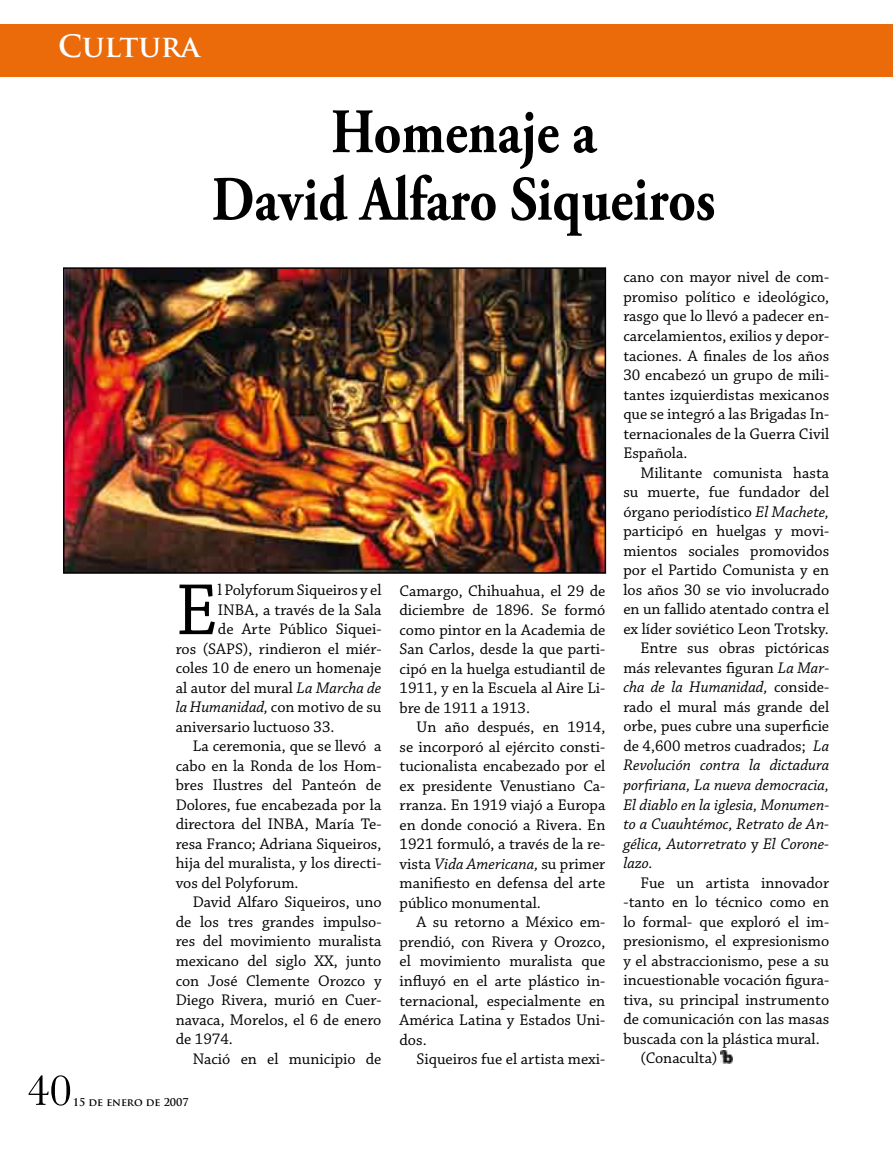
<style>
.page{position:relative;width:893px;height:1149px;background:#fff}
.page>*{position:absolute;margin:0;border:0;box-sizing:border-box;transform-origin:0 0}
.t1{font:76.2px "Chaparral Pro";color:#000}
.t2{font:700 63px/67.5px "Adobe Garamond Pro";color:#000;text-align:center;scale:.86 1}
.t3{font:700 30px "Trajan Pro";letter-spacing:-.01em;color:#fff}
.t4{font:16.2px/19.5px "Chaparral Pro";color:#000;text-align:justify}
.t5{font:italic 16.2px "Chaparral Pro";color:#000}
.t6{font:700 10.5px "Trajan Pro";letter-spacing:-.005em;color:#000}
.s1{font-style:italic}
.s2{font-style:normal}
</style>
<div class="page">
<div style="left:0;top:25px;width:893px;height:52px;background:#eb6a0a"></div>
<svg style="left:29px;top:1075px;width:41px;height:30px"></svg>
<img style="left:66px;top:270px;width:537px;height:300px">
<div style="left:63px;top:267px;width:543px;height:306px;border:2px solid #000"></div>
<svg style="left:721px;top:1050px;width:12px;height:13px"></svg>
<h3 class="t3" style="left:58px;top:27px;width:144px">CULTURA</h3>
<h2 class="t2" style="left:212px;top:99px;width:587px">Homenaje a<br>David Alfaro Siqueiros</h2>
<h1 class="t1" style="left:176px;top:567px;width:44px">E</h1>
<p class="t4" style="left:218px;top:580px;width:165px">l Polyforum Siqueiros y el</p>
<p class="t4" style="left:218px;top:600px;width:165px">INBA, a través de la Sala</p>
<p class="t4" style="left:218px;top:619px;width:165px">de Arte Público Siquei-</p>
<p class="t4" style="left:176px;top:639px;width:207px">ros (SAPS), rindieron el miér-</p>
<p class="t4" style="left:176px;top:658px;width:207px">coles 10 de enero un homenaje</p>
<p class="t4" style="left:176px;top:678px;width:207px">al autor del mural <span class="s1">La Marcha de</span></p>
<p class="t4" style="left:176px;top:697px;width:207px"><span class="s1">la Humanidad,</span> con motivo de su</p>
<p class="t4" style="left:176px;top:717px;width:160px">aniversario luctuoso 33.</p>
<p class="t4" style="left:193px;top:736px;width:190px">La ceremonia, que se llevó a</p>
<p class="t4" style="left:176px;top:756px;width:207px">cabo en la Ronda de los Hom-</p>
<p class="t4" style="left:176px;top:775px;width:207px">bres Ilustres del Panteón de</p>
<p class="t4" style="left:176px;top:795px;width:207px">Dolores, fue encabezada por la</p>
<p class="t4" style="left:176px;top:814px;width:207px">directora del INBA, María Te-</p>
<p class="t4" style="left:176px;top:834px;width:207px">resa Franco; Adriana Siqueiros,</p>
<p class="t4" style="left:176px;top:853px;width:207px">hija del muralista, y los directi-</p>
<p class="t4" style="left:176px;top:873px;width:124px">vos del Polyforum.</p>
<p class="t4" style="left:193px;top:892px;width:190px">David Alfaro Siqueiros, uno</p>
<p class="t4" style="left:176px;top:912px;width:207px">de los tres grandes impulso-</p>
<p class="t4" style="left:176px;top:931px;width:207px">res del movimiento muralista</p>
<p class="t4" style="left:176px;top:951px;width:207px">mexicano del siglo XX, junto</p>
<p class="t4" style="left:176px;top:970px;width:207px">con José Clemente Orozco y</p>
<p class="t4" style="left:176px;top:990px;width:207px">Diego Rivera, murió en Cuer-</p>
<p class="t4" style="left:176px;top:1009px;width:207px">navaca, Morelos, el 6 de enero</p>
<p class="t4" style="left:176px;top:1029px;width:59px">de 1974.</p>
<p class="t4" style="left:193px;top:1048px;width:190px">Nació en el municipio de</p>
<p class="t6" style="left:73px;top:1095px;width:118px">15 DE ENERO DE 2007</p>
<p class="t4" style="left:399px;top:581px;width:207px">Camargo, Chihuahua, el 29 de diciembre de 1896. Se formó como pintor en la Academia de San Carlos, desde la que parti&shy;cipó en la huelga estudiantil de 1911, y en la Escuela al Aire Li&shy;bre de 1911 a 1913.</p>
<p class="t4" style="left:399px;top:717px;width:207px;text-indent:17px">Un año después, en 1914, se incorporó al ejército consti&shy;tucionalista encabezado por el ex presidente Venustiano Ca&shy;rranza. En 1919 viajó a Europa en donde conoció a Rivera. En 1921 formuló, a través de la re&shy;vista <span class="s1">Vida Americana,</span> su primer manifiesto en defensa del arte público monumental.</p>
<p class="t4" style="left:399px;top:912px;width:207px;text-indent:17px">A su retorno a México em&shy;prendió, con Rivera y Orozco, el movimiento muralista que influyó en el arte plástico in&shy;ternacional, especialmente en América Latina y Estados Uni&shy;dos.</p>
<p class="t4" style="left:416px;top:1049px;width:190px">Siqueiros fue el artista mexi-</p>
<p class="t4" style="left:623px;top:268px;width:207px">cano con mayor nivel de com&shy;promiso político e ideológico, rasgo que lo llevó a padecer en&shy;carcelamientos, exilios y depor&shy;taciones. A finales de los años 30 encabezó un grupo de mili&shy;tantes izquierdistas mexicanos que se integró a las Brigadas In&shy;ternacionales de la Guerra Civil Española.</p>
<p class="t4" style="left:640px;top:463px;width:190px">Militante comunista hasta</p>
<p class="t4" style="left:623px;top:483px;width:207px">su muerte, fue fundador del</p>
<p class="t4" style="left:623px;top:502px;width:207px">órgano periodístico <span class="s1">El Machete,</span></p>
<p class="t4" style="left:623px;top:522px;width:207px">participó en huelgas y movi-</p>
<p class="t4" style="left:623px;top:541px;width:207px">mientos sociales promovidos</p>
<p class="t4" style="left:623px;top:561px;width:207px">por el Partido Comunista y en</p>
<p class="t4" style="left:623px;top:580px;width:207px">los años 30 se vio involucrado</p>
<p class="t4" style="left:623px;top:600px;width:207px">en un fallido atentado contra el</p>
<p class="t4" style="left:623px;top:619px;width:207px">ex líder soviético Leon Trotsky.</p>
<p class="t4" style="left:640px;top:639px;width:190px">Entre sus obras pictóricas</p>
<p class="t4" style="left:623px;top:658px;width:207px">más relevantes figuran <span class="s1">La Mar-</span></p>
<p class="t5" style="left:623px;top:678px;width:207px">cha de la Humanidad, <span class="s2">conside-</span></p>
<p class="t4" style="left:623px;top:697px;width:207px">rado el mural más grande del</p>
<p class="t4" style="left:623px;top:717px;width:207px">orbe, pues cubre una superficie</p>
<p class="t4" style="left:623px;top:736px;width:207px">de 4,600 metros cuadrados; <span class="s1">La</span></p>
<p class="t5" style="left:623px;top:756px;width:207px">Revolución contra la dictadura</p>
<p class="t5" style="left:623px;top:775px;width:207px">porfiriana, La nueva democracia,</p>
<p class="t5" style="left:623px;top:795px;width:207px">El diablo en la iglesia, Monumen-</p>
<p class="t5" style="left:623px;top:814px;width:207px">to a Cuauhtémoc, Retrato de An-</p>
<p class="t5" style="left:623px;top:834px;width:207px">gélica, Autorretrato <span class="s2">y</span> El Corone-</p>
<p class="t5" style="left:623px;top:853px;width:31px">lazo.</p>
<p class="t4" style="left:640px;top:873px;width:190px">Fue un artista innovador</p>
<p class="t4" style="left:623px;top:892px;width:207px">-tanto en lo técnico como en</p>
<p class="t4" style="left:623px;top:912px;width:207px">lo formal- que exploró el im-</p>
<p class="t4" style="left:623px;top:931px;width:207px">presionismo, el expresionismo</p>
<p class="t4" style="left:623px;top:951px;width:207px">y el abstraccionismo, pese a su</p>
<p class="t4" style="left:623px;top:970px;width:207px">incuestionable vocación figura-</p>
<p class="t4" style="left:623px;top:990px;width:207px">tiva, su principal instrumento</p>
<p class="t4" style="left:623px;top:1009px;width:207px">de comunicación con las masas</p>
<p class="t4" style="left:623px;top:1029px;width:198px">buscada con la plástica mural.</p>
<p class="t4" style="left:640px;top:1048px;width:79px">(Conaculta)</p>
</div>
